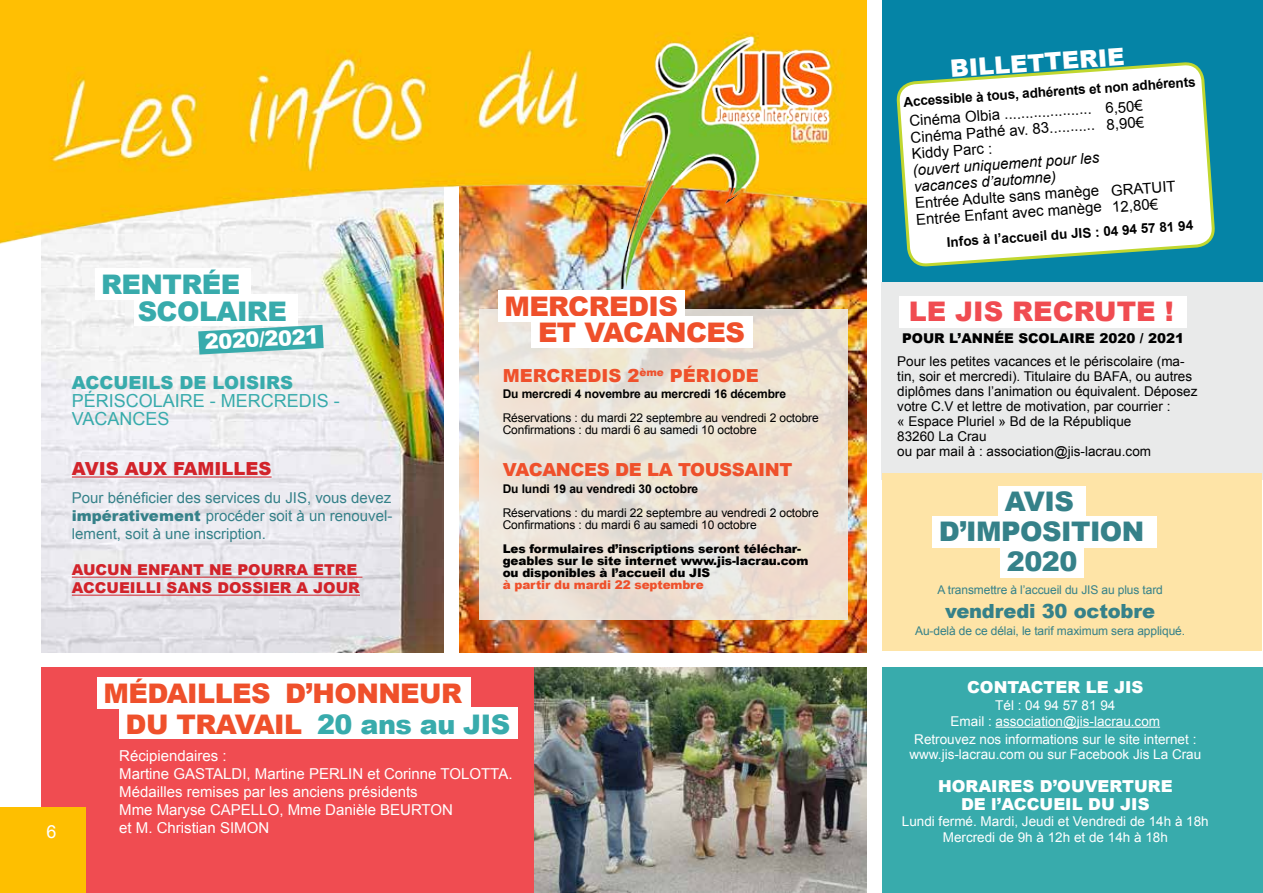
<style>
.page{position:relative;width:1263px;height:893px;background:#fff}
.page>*{position:absolute;margin:0;border:0;box-sizing:border-box;transform-origin:0 0}
.t1{font:900 27px/26.5px "Arial";letter-spacing:-.02em;color:#ef502b}
.t2{font:900 27px/30.2px "Arial";letter-spacing:-.02em;color:#358189;text-align:center}
.t3{font:900 27px/26.5px "Arial";letter-spacing:-.02em;color:#38abac}
.t4{font:900 27px "Arial";color:#f04c51}
.t5{font:900 24px "Arial";color:#fff}
.t6{font:900 21px "Arial";color:#fff}
.t7{font:900 19.5px "Arial";letter-spacing:-.01em;color:#358189}
.t8{font:18px/18px "Arial";color:#38abac}
.t9{font:900 18px "Arial";letter-spacing:-.02em;color:#ef502b}
.t10{font:900 18px "Arial";color:#ef502b}
.t11{font:900 18px "Arial";color:#38abac}
.t12{font:900 18px "Arial";color:#d2232a}
.t13{font:18px "Arial";color:#fff}
.t14{font:900 16.5px/18px "Arial";color:#fff;text-align:center}
.t15{font:15px/18px "Arial";color:#fff}
.t16{font:15px/16.5px "Arial";color:#000}
.t17{font:15px/18px "Arial";color:#358189;text-align:justify}
.t18{font:900 15px/18px "Arial";color:#d2232a}
.t19{font:italic 15px/16.5px "Arial";color:#000}
.t20{font:13.5px/15px "Arial";color:#000}
.t21{font:13.5px/16.2px "Arial";color:#fff;text-align:center}
.t22{font:700 13.5px "Arial";color:#000}
.t23{font:900 13.5px "Arial";color:#000}
.t24{font:12px/12px "Arial";letter-spacing:-.01em;color:#000}
.t25{font:900 12px/12px "Arial";letter-spacing:-.01em;color:#000}
.t26{font:12px "Arial";letter-spacing:-.01em;color:#358189}
.t27{font:700 12px "Arial";letter-spacing:-.01em;color:#000}
.t28{font:900 12px "Arial";letter-spacing:-.01em;color:#ef502b}
.s1{font-weight:900}
.s2{color:#38abac}
</style>
<div class="page">
<div style="left:881px;top:282px;width:382px;height:197px;background:#e9eaea"></div>
<img style="left:459px;top:289px;width:407px;height:363px">
<img style="left:41px;top:289px;width:403px;height:363px">
<hr style="left:72px;top:476px;width:200px;height:2px;background:#d2232a">
<hr style="left:72px;top:577px;width:290px;height:1px;background:#d2232a">
<hr style="left:72px;top:595px;width:288px;height:1px;background:#d2232a">
<div style="left:882px;top:0;width:381px;height:282px;background:#0584a6"></div>
<div style="left:883px;top:667px;width:380px;height:226px;background:#38abac"></div>
<hr style="left:995px;top:727px;width:165px;height:1px;background:#fff">
<img style="left:0;top:0;width:866px;height:289px">
<svg style="left:897px;top:62px;width:317px;height:204px;background:#deeeeb"></svg>
<svg style="left:479px;top:309px;width:368px;height:311px;background:#ebe1d5"></svg>
<div style="left:498px;top:290px;width:187px;height:31px;background:#fff"></div>
<div style="left:532px;top:317px;width:221px;height:31px;background:#fff"></div>
<div style="left:95px;top:268px;width:156px;height:32px;background:#fff"></div>
<div style="left:134px;top:295px;width:164px;height:31px;background:#fff"></div>
<svg style="left:198px;top:325px;width:126px;height:29px;background:#5fb9ba"></svg>
<div style="left:41px;top:667px;width:825px;height:226px;background:#f04c51"></div>
<div style="left:899px;top:296px;width:288px;height:31px;background:#fff"></div>
<div style="left:881px;top:473px;width:380px;height:178px;background:#fee4a7"></div>
<div style="left:998px;top:486px;width:87px;height:32px;background:#fff"></div>
<div style="left:932px;top:517px;width:224px;height:31px;background:#fff"></div>
<div style="left:1000px;top:547px;width:84px;height:31px;background:#fff"></div>
<div style="left:0;top:807px;width:86px;height:86px;background:#febf00"></div>
<div style="left:98px;top:678px;width:181px;height:31px;background:#fff"></div>
<div style="left:279px;top:678px;width:191px;height:31px;background:#fff"></div>
<div style="left:119px;top:708px;width:192px;height:31px;background:#fff"></div>
<div style="left:311px;top:708px;width:207px;height:31px;background:#fff"></div>
<img style="left:534px;top:667px;width:332px;height:226px">
<h1 class="t3" style="left:138px;top:270px;width:151px;text-indent:-37px">RENTRÉE<br>SCOLAIRE</h1>
<h3 class="t6" style="left:204px;top:327px;width:116px;rotate:-3deg">2020/2021</h3>
<h3 class="t11" style="left:72px;top:370px;width:223px">ACCUEILS DE LOISIRS</h3>
<h3 class="t8" style="left:72px;top:392px;width:270px">PÉRISCOLAIRE - MERCREDIS -<br>VACANCES</h3>
<h3 class="t12" style="left:72px;top:455px;width:201px">AVIS AUX FAMILLES</h3>
<p class="t17" style="left:72px;top:489px;width:322px">Pour bénéficier des services du JIS, vous devez <span class="s1">impérativement</span> procéder soit à un renouvel&shy;lement, soit à une inscription.</p>
<p class="t18" style="left:72px;top:560px;width:290px">AUCUN ENFANT NE POURRA ETRE<br>ACCUEILLI SANS DOSSIER A JOUR</p>
<h1 class="t1" style="left:538px;top:292px;width:209px;text-indent:-34px">MERCREDIS<br>ET VACANCES</h1>
<h3 class="t10" style="left:503px;top:362px;width:258px">MERCREDIS 2<sup>ème</sup> PÉRIODE</h3>
<p class="t27" style="left:503px;top:386px;width:285px">Du mercredi 4 novembre au mercredi 16 décembre</p>
<p class="t24" style="left:503px;top:412px;width:317px">Réservations : du mardi 22 septembre au vendredi 2 octobre<br>Confirmations : du mardi 6 au samedi 10 octobre</p>
<h3 class="t9" style="left:503px;top:457px;width:291px">VACANCES DE LA TOUSSAINT</h3>
<p class="t27" style="left:503px;top:481px;width:197px">Du lundi 19 au vendredi 30 octobre</p>
<p class="t24" style="left:503px;top:507px;width:317px">Réservations : du mardi 22 septembre au vendredi 2 octobre<br>Confirmations : du mardi 6 au samedi 10 octobre</p>
<p class="t25" style="left:503px;top:542px;width:307px">Les formulaires d’inscriptions seront téléchar&shy;geables sur le site internet www.jis-lacrau.com ou disponibles à l’accueil du JIS</p>
<p class="t28" style="left:503px;top:576px;width:202px">à partir du mardi 22 septembre</p>
<h3 class="t13" style="left:46px;top:820px;width:12px">6</h3>
<h1 class="t1" style="left:126px;top:677px;width:386px;line-height:30.3px;text-indent:-22px">MÉDAILLES D’HONNEUR<br>DU TRAVAIL <span class="s2">20 ans au JIS</span></h1>
<p class="t15" style="left:119px;top:747px;width:395px">Récipiendaires :<br>Martine GASTALDI, Martine PERLIN et Corinne TOLOTTA.<br>Médailles remises par les anciens présidents<br>Mme Maryse CAPELLO, Mme Danièle BEURTON<br>et M. Christian SIMON</p>
<h2 class="t5" style="left:949px;top:51px;width:176px;rotate:-4deg">BILLETTERIE</h2>
<p class="t22" style="left:903px;top:93px;width:294px;rotate:-4deg">Accessible à tous, adhérents et non adhérents</p>
<p class="t16" style="left:1105px;top:100px;width:39px;rotate:-4deg">6,50€<br>8,90€</p>
<p class="t16" style="left:909px;top:113px;width:186px;rotate:-4deg">Cinéma Olbia .....................<br>Cinéma Pathé av. 83...........<br>Kiddy Parc :</p>
<p class="t19" style="left:912px;top:162px;width:188px;rotate:-4deg">(ouvert uniquement pour les vacances d’automne)</p>
<p class="t16" style="left:1110px;top:182px;width:66px;rotate:-4deg">GRATUIT<br>12,80€</p>
<p class="t22" style="left:946px;top:233px;width:248px;rotate:-4deg">Infos à l’accueil du JIS : 04 94 57 81 94</p>
<p class="t16" style="left:914px;top:195px;width:187px;rotate:-4deg">Entrée Adulte sans manège<br>Entrée Enfant avec manège</p>
<h1 class="t4" style="left:909px;top:292px;width:267px">LE JIS RECRUTE !</h1>
<p class="t23" style="left:902px;top:328px;width:284px">POUR L’ANNÉE SCOLAIRE 2020 / 2021</p>
<p class="t20" style="left:897px;top:354px;width:302px">Pour les petites vacances et le périscolaire (ma&shy;tin, soir et mercredi). Titulaire du BAFA, ou autres diplômes dans l’animation ou équivalent. Déposez votre C.V et lettre de motivation, par courrier :<br>« Espace Pluriel » Bd de la République<br>83260 La Crau<br>ou par mail à : association@jis-lacrau.com</p>
<h1 class="t2" style="left:939px;top:485px;width:207px">AVIS<br>D’IMPOSITION<br>2020</h1>
<p class="t26" style="left:937px;top:582px;width:227px">A transmettre à l’accueil du JIS au plus tard</p>
<h3 class="t7" style="left:945px;top:597px;width:212px">vendredi 30 octobre</h3>
<p class="t26" style="left:915px;top:623px;width:271px">Au-delà de ce délai, le tarif maximum sera appliqué.</p>
<p class="t14" style="left:967px;top:678px;width:178px">CONTACTER LE JIS</p>
<p class="t21" style="left:950px;top:697px;width:211px">Tél : 04 94 57 81 94<br>Email : association@jis-lacrau.com</p>
<p class="t21" style="left:909px;top:732px;width:293px;line-height:15px">Retrouvez nos informations sur le site internet : www.jis-lacrau.com ou sur Facebook Jis La Crau</p>
<p class="t14" style="left:938px;top:776px;width:236px">HORAIRES D’OUVERTURE<br>DE l’ACCUEIL DU JIS</p>
<p class="t21" style="left:902px;top:813px;width:308px">Lundi fermé. Mardi, Jeudi et Vendredi de 14h à 18h<br>Mercredi de 9h à 12h et de 14h à 18h</p>
</div>
